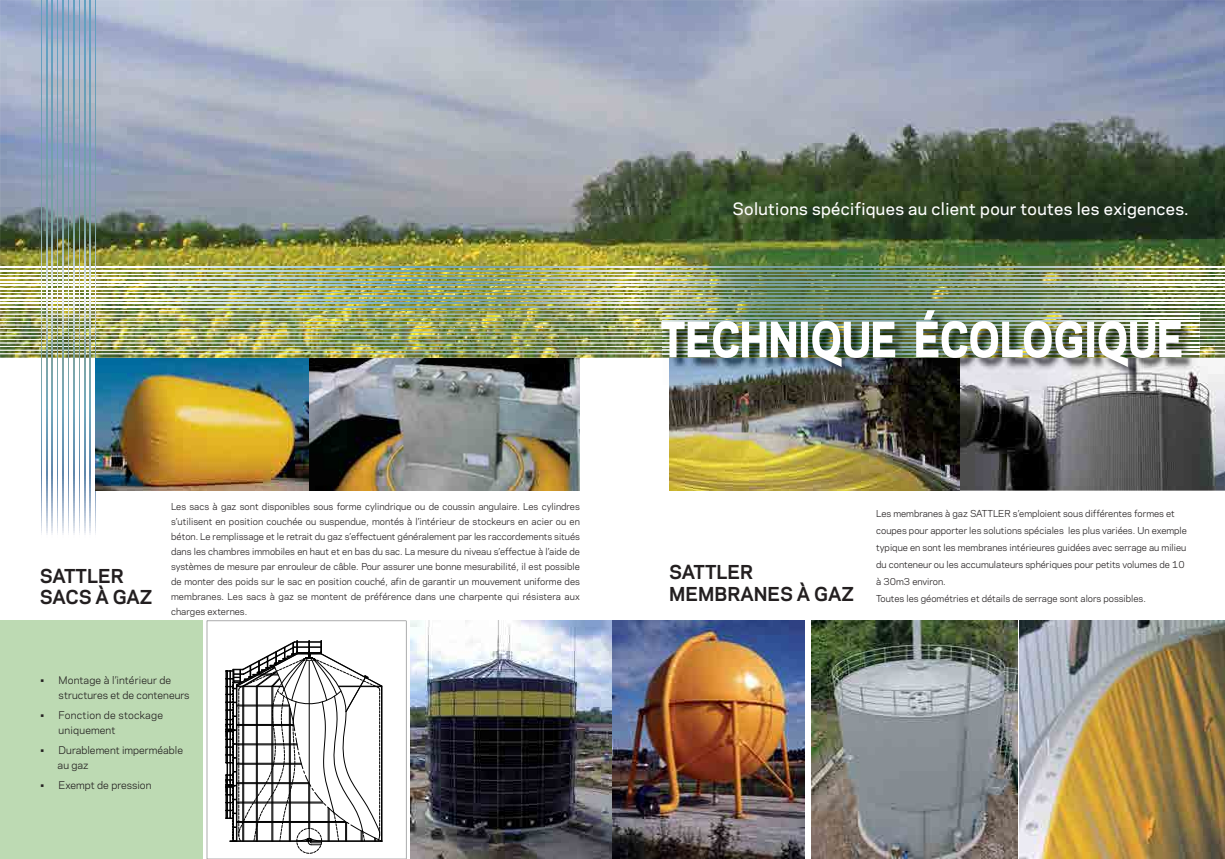
<style>
.page{position:relative;width:1225px;height:859px;background:#fff}
.page>*{position:absolute;margin:0;border:0;box-sizing:border-box;transform-origin:0 0}
.t1{font:700 18px/21.6px "Galaxie Polaris";color:#231f20}
.t2{font:500 16px "Galaxie Polaris";letter-spacing:.02em;color:#fff}
.t3{font:10px/15px "Galaxie Polaris";color:#231f20}
.t4{font:10px/15px "Galaxie Polaris";letter-spacing:.02em;color:#231f20}
.t5{font:9px/15px "Galaxie Polaris";color:#231f20;text-align:justify}
</style>
<div class="page">
<img style="left:0;top:0;width:1225px;height:310px">
<svg style="left:0;top:307px;width:1225px;height:1px"></svg>
<svg style="left:0;top:299px;width:1225px;height:1px"></svg>
<svg style="left:0;top:292px;width:1225px;height:1px"></svg>
<svg style="left:0;top:303px;width:1225px;height:1px"></svg>
<svg style="left:0;top:296px;width:1225px;height:1px"></svg>
<svg style="left:0;top:285px;width:1225px;height:1px"></svg>
<svg style="left:0;top:278px;width:1225px;height:1px"></svg>
<svg style="left:0;top:271px;width:1225px;height:1px"></svg>
<svg style="left:0;top:289px;width:1225px;height:1px"></svg>
<svg style="left:0;top:281px;width:1225px;height:1px"></svg>
<svg style="left:0;top:274px;width:1225px;height:1px"></svg>
<svg style="left:0;top:267px;width:1225px;height:1px"></svg>
<svg style="left:41px;top:0;width:1px;height:535px"></svg>
<svg style="left:47px;top:0;width:1px;height:535px"></svg>
<svg style="left:52px;top:0;width:1px;height:535px"></svg>
<svg style="left:57px;top:0;width:1px;height:535px"></svg>
<svg style="left:63px;top:0;width:1px;height:535px"></svg>
<svg style="left:68px;top:0;width:1px;height:535px"></svg>
<svg style="left:74px;top:0;width:1px;height:535px"></svg>
<svg style="left:79px;top:0;width:1px;height:535px"></svg>
<svg style="left:85px;top:0;width:1px;height:535px"></svg>
<svg style="left:90px;top:0;width:1px;height:535px"></svg>
<svg style="left:95px;top:0;width:1px;height:535px"></svg>
<svg style="left:207px;top:621px;width:199px;height:238px"></svg>
<img style="left:95px;top:367px;width:484px;height:123px">
<img style="left:410px;top:621px;width:394px;height:238px">
<div style="left:0;top:621px;width:202px;height:238px;background:#bddab3"></div>
<img style="left:1020px;top:621px;width:205px;height:238px">
<img style="left:959px;top:367px;width:266px;height:124px">
<img style="left:812px;top:621px;width:205px;height:238px">
<img style="left:669px;top:385px;width:290px;height:106px">
<img style="left:669px;top:367px;width:530px;height:18px">
<img style="left:0;top:310px;width:1225px;height:57px">
<h2 class="t2" style="left:732px;top:198px;width:457px">Solutions spécifiques au client pour toutes les exigences.</h2>
<h1 class="t1" style="left:40px;top:564px;width:114px">SATTLER<br>SACS À GAZ</h1>
<p class="t5" style="left:171px;top:499px;width:410px">Les sacs à gaz sont disponibles sous forme cylindrique ou de coussin angulaire. Les cylindres s’utilisent en position couchée ou suspendue, montés à l’intérieur de stockeurs en acier ou en béton. Le remplissage et le retrait du gaz s’effectuent généralement par les raccordements situés dans les chambres immobiles en haut et en bas du sac. La mesure du niveau s’effectue à l’aide de systèmes de mesure par enrouleur de câble. Pour assurer une bonne mesurabilité, il est possible de monter des poids sur le sac en position couché, afin de garantir un mouvement uniforme des membranes. Les sacs à gaz se montent de préférence dans une charpente qui résistera aux charges externes.</p>
<p class="t3" style="left:59px;top:672px;width:132px;text-indent:-18px">• Montage à l’intérieur de structures et de conteneurs</p>
<p class="t4" style="left:59px;top:707px;width:106px;text-indent:-18px">• Fonction de stockage uniquement</p>
<p class="t3" style="left:58px;top:742px;width:127px;text-indent:-17px">• Durablement imperméable au gaz</p>
<p class="t3" style="left:41px;top:777px;width:112px">• Exempt de pression</p>
<h1 class="t1" style="left:669px;top:561px;width:186px">SATTLER<br>MEMBRANES À GAZ</h1>
<p class="t5" style="left:876px;top:504px;width:312px;line-height:17px;text-align:left">Les membranes à gaz SATTLER s’emploient sous différentes formes et coupes pour apporter les solutions spéciales les plus variées. Un exemple typique en sont les membranes intérieures guidées avec serrage au milieu du conteneur ou les accumulateurs sphériques pour petits volumes de 10 à 30m3 environ.<br>Toutes les géométries et détails de serrage sont alors possibles.</p>
</div>
